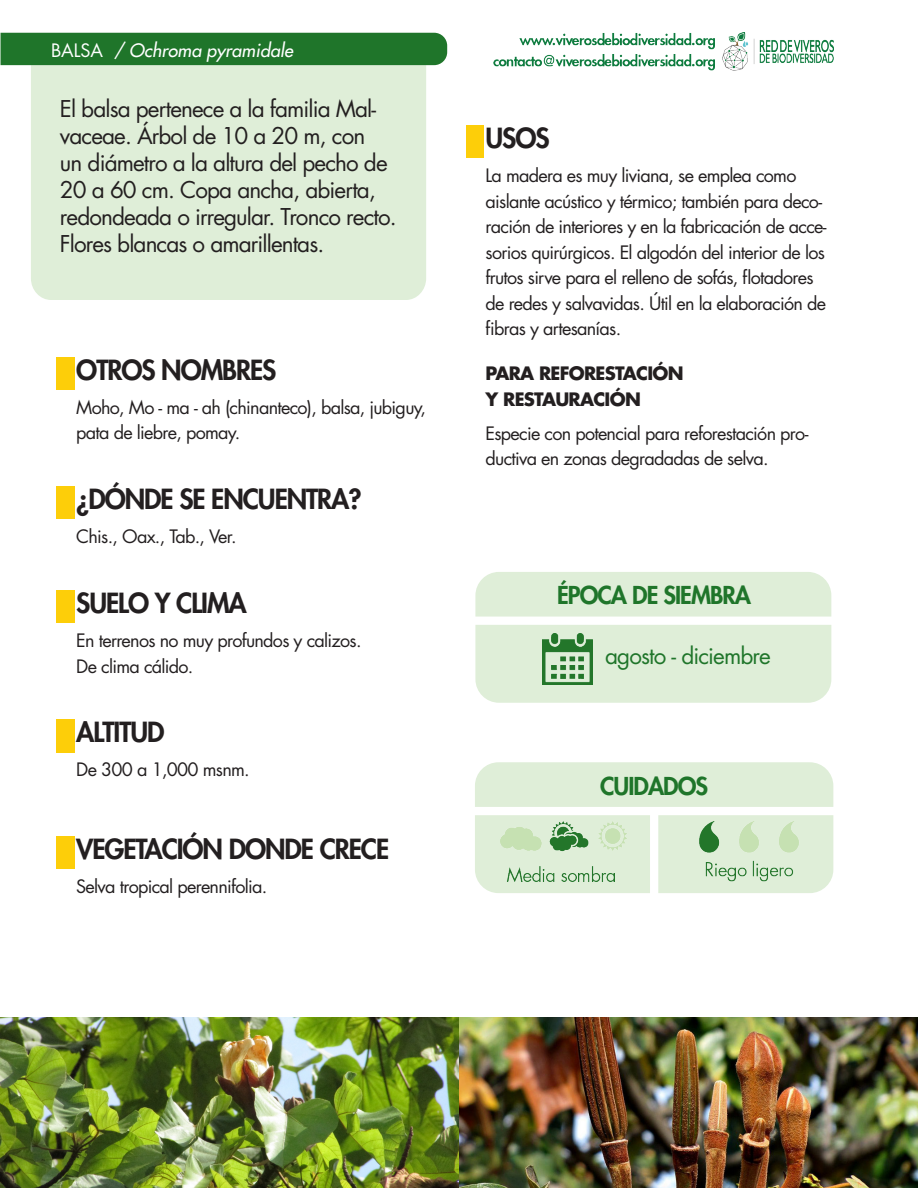
<style>
.page{position:relative;width:918px;height:1188px;background:#fff}
.page>*{position:absolute;margin:0;border:0;box-sizing:border-box;transform-origin:0 0}
.Títulos{font:800 27px "Futura Std";letter-spacing:-.04em;color:#231f20}
.Títulos_Tablas{font:800 24px "Futura Std";letter-spacing:-.04em;color:#1f752a}
.Descripción{font:22.5px/27px "Futura Std";letter-spacing:-.04em;color:#231f20}
.Fecha_época_de_siemb{font:22.5px "Futura Std";letter-spacing:-.04em;color:#1f752a}
.Cuerpo_de_texto{font:18px/25.5px "Futura Std";letter-spacing:-.04em;color:#231f20}
.Para_Reforestación{font:700 18px/25.5px "Futura Std";letter-spacing:-.04em;color:#231f20}
.Nombre_científico{font:italic 500 18px "Futura Std";color:#fff}
.Nombre_común_DATOS{font:18px "Futura Std";color:#fff}
</style>
<div class="page">
<img style="left:0;top:0;width:1px;height:1188px">
<svg style="left:0;top:845px;width:1px;height:18px"></svg>
<div style="left:475px;top:572px;width:356px;height:45px;background:#dfeed8"></div>
<div style="left:475px;top:625px;width:356px;height:78px;background:#dfeed8"></div>
<div style="left:475px;top:762px;width:358px;height:45px;background:#dfeed8"></div>
<div style="left:658px;top:815px;width:175px;height:78px;background:#dfeed8"></div>
<div style="left:475px;top:815px;width:175px;height:78px;background:#dfeed8"></div>
<div style="left:31px;top:65px;width:395px;height:235px;background:#dfeed8"></div>
<div style="left:1px;top:33px;width:446px;height:32px;background:#1f752a"></div>
<img style="left:722px;top:33px;width:111px;height:38px">
<img style="left:494px;top:33px;width:220px;height:38px">
<img style="left:542px;top:634px;width:50px;height:51px">
<img style="left:500px;top:822px;width:127px;height:59px">
<img style="left:685px;top:822px;width:127px;height:59px">
<img style="left:0;top:1018px;width:918px;height:170px">
<img style="left:466px;top:126px;width:18px;height:32px">
<img style="left:57px;top:357px;width:17px;height:33px">
<img style="left:57px;top:487px;width:17px;height:32px">
<img style="left:57px;top:591px;width:17px;height:32px">
<img style="left:57px;top:720px;width:17px;height:32px">
<img style="left:57px;top:837px;width:17px;height:32px">
<p class="Nombre_común_DATOS" style="left:51px;top:38px;width:54px">BALSA</p>
<p class="Nombre_científico" style="left:114px;top:39px;width:180px">/ Ochroma pyramidale</p>
<p class="Descripción" style="left:60px;top:96px;width:338px">El balsa pertenece a la familia Mal&shy;vaceae. Árbol de 10 a 20 m, con<br>un diámetro a la altura del pecho de 20 a 60 cm. Copa ancha, abierta, redondeada o irregular. Tronco recto.<br>Flores blancas o amarillentas.</p>
<p class="Títulos" style="left:76px;top:352px;width:202px">OTROS NOMBRES</p>
<p class="Cuerpo_de_texto" style="left:76px;top:395px;width:351px">Moho, Mo - ma - ah (chinanteco), balsa, jubiguy, pata de liebre, pomay.</p>
<p class="Títulos" style="left:76px;top:482px;width:287px">¿DÓNDE SE ENCUENTRA?</p>
<p class="Cuerpo_de_texto" style="left:76px;top:524px;width:162px">Chis., Oax., Tab., Ver.</p>
<p class="Títulos" style="left:76px;top:586px;width:172px">SUELO Y CLIMA</p>
<p class="Cuerpo_de_texto" style="left:76px;top:628px;width:287px">En terrenos no muy profundos y calizos.</p>
<p class="Cuerpo_de_texto" style="left:76px;top:653px;width:119px">De clima cálido.</p>
<p class="Títulos" style="left:76px;top:715px;width:90px">ALTITUD</p>
<p class="Cuerpo_de_texto" style="left:76px;top:757px;width:175px">De 300 a 1,000 msnm.</p>
<p class="Títulos" style="left:76px;top:832px;width:314px">VEGETACIÓN DONDE CRECE</p>
<p class="Cuerpo_de_texto" style="left:76px;top:874px;width:193px">Selva tropical perennifolia.</p>
<p class="Títulos" style="left:486px;top:121px;width:66px">USOS</p>
<p class="Cuerpo_de_texto" style="left:486px;top:163px;width:343px">La madera es muy liviana, se emplea como aislante acústico y térmico; también para deco&shy;ración de interiores y en la fabricación de acce&shy;sorios quirúrgicos. El algodón del interior de los frutos sirve para el relleno de sofás, flotadores de redes y salvavidas. Útil en la elaboración de fibras y artesanías.</p>
<p class="Para_Reforestación" style="left:486px;top:360px;width:200px">PARA REFORESTACIÓN<br>Y RESTAURACIÓN</p>
<p class="Cuerpo_de_texto" style="left:486px;top:420px;width:324px">Especie con potencial para reforestación pro&shy;ductiva en zonas degradadas de selva.</p>
<p class="Títulos_Tablas" style="left:557px;top:580px;width:195px">ÉPOCA DE SIEMBRA</p>
<p class="Fecha_época_de_siemb" style="left:605px;top:642px;width:167px">agosto - diciembre</p>
<p class="Títulos_Tablas" style="left:600px;top:771px;width:110px">CUIDADOS</p>
</div>
